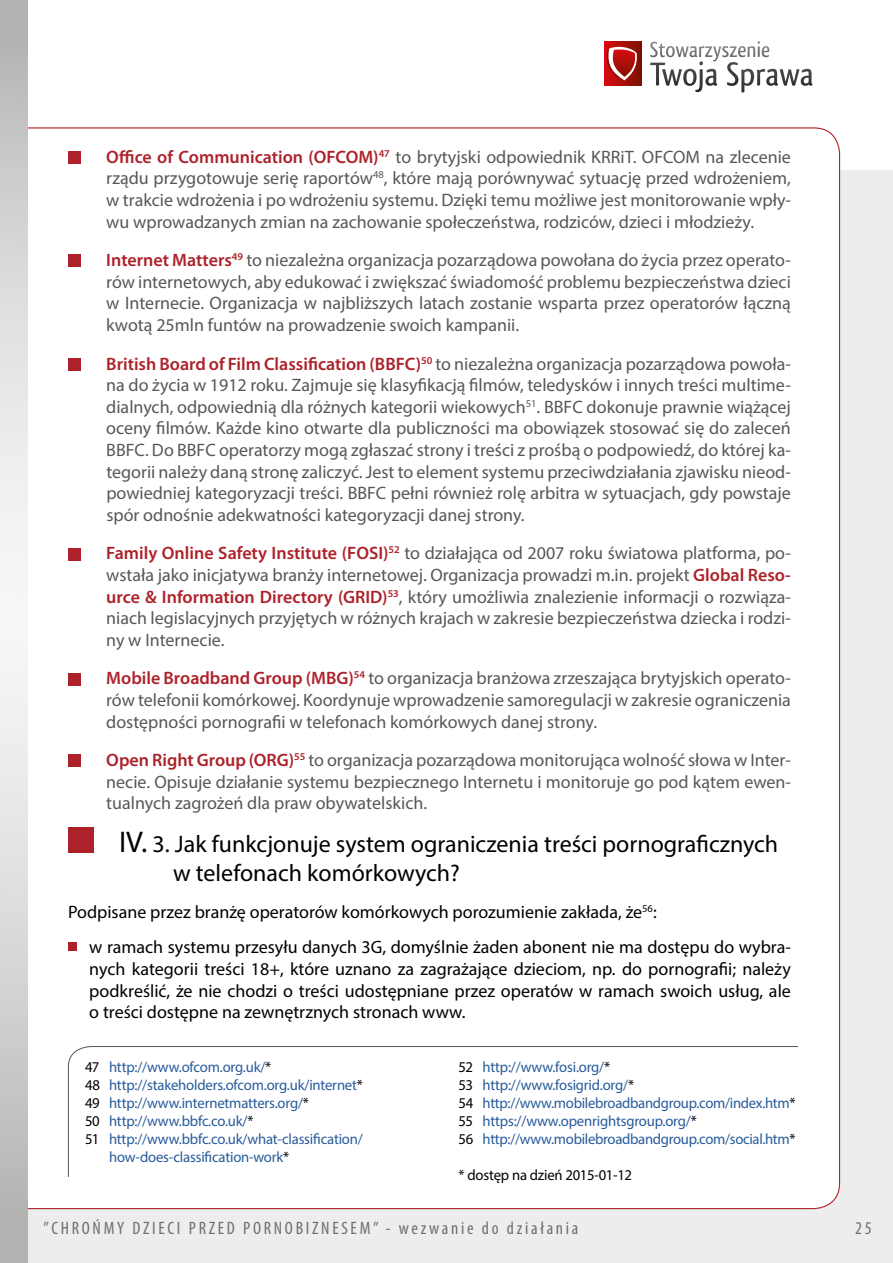
<style>
.page{position:relative;width:893px;height:1263px;background:#ededed}
.page>*{position:absolute;margin:0;border:0;box-sizing:border-box;transform-origin:0 0}
.t1{font:24px/28.8px "Myriad Pro";color:#000}
.t2{font:18px/21.6px "Myriad Pro";color:#575756;text-align:justify}
.t3{font:18px/21.6px "Myriad Pro";color:#000;text-align:justify}
.t4{font:condensed 18px "Myriad Pro";letter-spacing:.15em;color:#706f6f}
.t5{font:15px/18px "Myriad Pro";letter-spacing:-.01em;color:#275b9b}
.t6{font:15px "Myriad Pro";letter-spacing:-.01em;color:#000}
.s1{font-weight:600;color:#ad222a}
.s2{font-size:30px}
.s3{color:#000}
</style>
<div class="page">
<div style="left:0;top:0;width:893px;height:170px;background:#fff"></div>
<svg style="left:650px;top:41px;width:162px;height:52px"></svg>
<svg style="left:604px;top:42px;width:37px;height:44px"></svg>
<svg style="left:605px;top:45px;width:33px;height:37px"></svg>
<div style="left:28px;top:127px;width:813px;height:1083px;background:#fff"></div>
<svg style="left:0;top:0;width:28px;height:1263px"></svg>
<div style="left:68px;top:151px;width:13px;height:13px;background:#ad222a"></div>
<div style="left:68px;top:254px;width:13px;height:13px;background:#ad222a"></div>
<div style="left:68px;top:358px;width:13px;height:13px;background:#ad222a"></div>
<div style="left:68px;top:548px;width:13px;height:12px;background:#ad222a"></div>
<div style="left:68px;top:673px;width:13px;height:12px;background:#ad222a"></div>
<div style="left:68px;top:754px;width:13px;height:13px;background:#ad222a"></div>
<div style="left:68px;top:942px;width:9px;height:9px;background:#ad222a"></div>
<div style="left:68px;top:827px;width:26px;height:26px;background:#ad222a"></div>
<div style="left:68px;top:1046px;width:731px;height:132px;background:#fff"></div>
<p class="t2" style="left:106px;top:146px;width:686px"><span class="s1">Office of Communication (OFCOM)</span><sup>47</sup> to brytyjski odpowiednik KRRiT. OFCOM na zlecenie rządu przygotowuje serię raportów<sup>48</sup>, które mają porównywać sytuację przed wdrożeniem, w trakcie wdrożenia i po wdrożeniu systemu. Dzięki temu możliwe jest monitorowanie wpły&shy;wu wprowadzanych zmian na zachowanie społeczeństwa, rodziców, dzieci i młodzieży.</p>
<p class="t2" style="left:106px;top:249px;width:686px"><span class="s1">Internet Matters</span><sup>49</sup> to niezależna organizacja pozarządowa powołana do życia przez operato&shy;rów internetowych, aby edukować i zwiększać świadomość problemu bezpieczeństwa dzieci w Internecie. Organizacja w najbliższych latach zostanie wsparta przez operatorów łączną kwotą 25mln funtów na prowadzenie swoich kampanii.</p>
<p class="t2" style="left:106px;top:352px;width:686px"><span class="s1">British Board of Film Classification (BBFC)</span><sup>50</sup> to niezależna organizacja pozarządowa powoła&shy;na do życia w 1912 roku. Zajmuje się klasyfikacją filmów, teledysków i innych treści multime&shy;dialnych, odpowiednią dla różnych kategorii wiekowych<sup>51</sup>. BBFC dokonuje prawnie wiążącej oceny filmów. Każde kino otwarte dla publiczności ma obowiązek stosować się do zaleceń BBFC. Do BBFC operatorzy mogą zgłaszać strony i treści z prośbą o podpowiedź, do której ka&shy;tegorii należy daną stronę zaliczyć. Jest to element systemu przeciwdziałania zjawisku nieod&shy;powiedniej kategoryzacji treści. BBFC pełni również rolę arbitra w sytuacjach, gdy powstaje spór odnośnie adekwatności kategoryzacji danej strony.</p>
<p class="t2" style="left:106px;top:542px;width:686px"><span class="s1">Family Online Safety Institute (FOSI)</span><sup>52</sup> to działająca od 2007 roku światowa platforma, po&shy;wstała jako inicjatywa branży internetowej. Organizacja prowadzi m.in. projekt <span class="s1">Global Reso&shy;urce &amp; Information Directory (GRID)</span><sup>53</sup>, który umożliwia znalezienie informacji o rozwiąza&shy;niach legislacyjnych przyjętych w różnych krajach w zakresie bezpieczeństwa dziecka i rodzi&shy;ny w Internecie.</p>
<p class="t2" style="left:106px;top:667px;width:686px"><span class="s1">Mobile Broadband Group (MBG)</span><sup>54</sup> to organizacja branżowa zrzeszająca brytyjskich operato&shy;rów telefonii komórkowej. Koordynuje wprowadzenie samoregulacji w zakresie ograniczenia dostępności pornografii w telefonach komórkowych danej strony.</p>
<p class="t2" style="left:106px;top:749px;width:686px"><span class="s1">Open Right Group (ORG)</span><sup>55</sup> to organizacja pozarządowa monitorująca wolność słowa w Inter&shy;necie. Opisuje działanie systemu bezpiecznego Internetu i monitoruje go pod kątem ewen&shy;tualnych zagrożeń dla praw obywatelskich.</p>
<h1 class="t1" style="left:173px;top:829px;width:607px;text-indent:-54px"><span class="s2">IV.</span> 3. Jak funkcjonuje system ograniczenia treści pornograficznych w telefonach komórkowych?</h1>
<p class="t3" style="left:68px;top:901px;width:590px">Podpisane przez branżę operatorów komórkowych porozumienie zakłada, że<sup>56</sup>:</p>
<p class="t3" style="left:89px;top:936px;width:703px">w ramach systemu przesyłu danych 3G, domyślnie żaden abonent nie ma dostępu do wybra&shy;nych kategorii treści 18+, które uznano za zagrażające dzieciom, np. do pornografii; należy podkreślić, że nie chodzi o treści udostępniane przez operatów w ramach swoich usług, ale o treści dostępne na zewnętrznych stronach www.</p>
<p class="t5" style="left:85px;top:1058px;width:188px"><span class="s3">47</span> http://www.ofcom.org.uk/<span class="s3">*</span></p>
<p class="t5" style="left:85px;top:1076px;width:279px"><span class="s3">48</span> http://stakeholders.ofcom.org.uk/internet<span class="s3">*</span></p>
<p class="t5" style="left:85px;top:1094px;width:225px"><span class="s3">49</span> http://www.internetmatters.org/<span class="s3">*</span></p>
<p class="t5" style="left:85px;top:1112px;width:170px"><span class="s3">50</span> http://www.bbfc.co.uk/<span class="s3">*</span></p>
<p class="t5" style="left:85px;top:1130px;width:279px"><span class="s3">51</span> http://www.bbfc.co.uk/what-classification/</p>
<p class="t5" style="left:109px;top:1148px;width:182px">how-does-classification-work<span class="s3">*</span></p>
<p class="t5" style="left:459px;top:1058px;width:338px"><span class="s3">52</span> http://www.fosi.org/<span class="s3">*<br>53</span> http://www.fosigrid.org/<span class="s3">*<br>54</span> http://www.mobilebroadbandgroup.com/index.htm<span class="s3">* 55</span> https://www.openrightsgroup.org/<span class="s3">*<br>56</span> http://www.mobilebroadbandgroup.com/social.htm<span class="s3">*</span></p>
<p class="t6" style="left:459px;top:1166px;width:175px">* dostęp na dzień 2015-01-12</p>
<p class="t4" style="left:44px;top:1217px;width:536px">”CHROŃMY DZIECI PRZED PORNOBIZNESEM” - wezwanie do działania</p>
<p class="t4" style="left:855px;top:1217px;width:18px">25</p>
</div>
